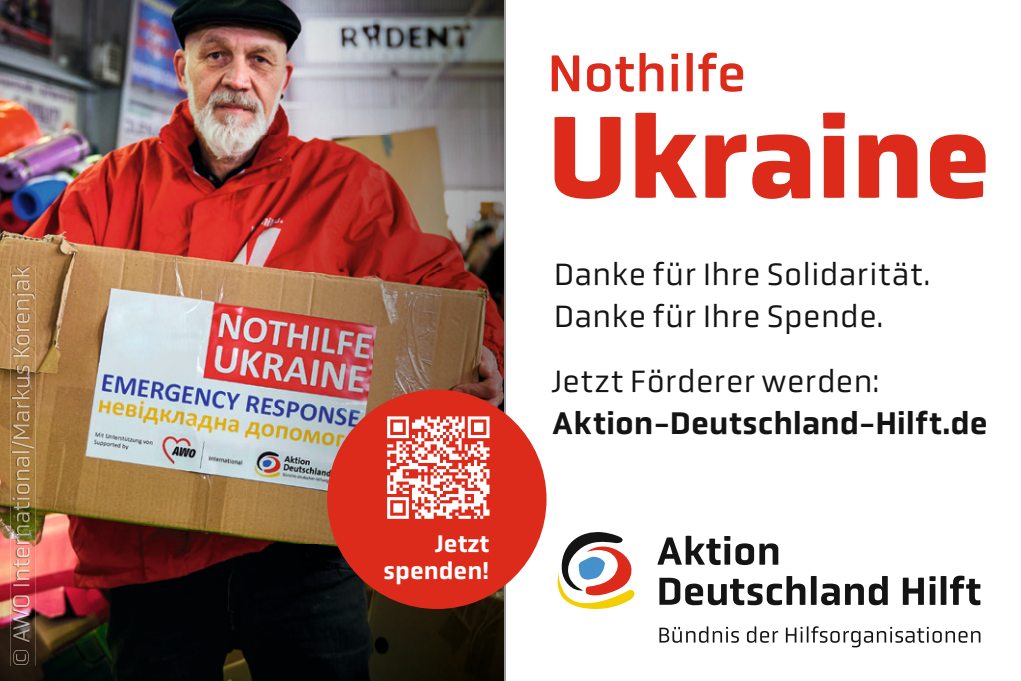
<style>
.page{position:relative;width:1021px;height:681px;background:#fff}
.page>*{position:absolute;margin:0;border:0;box-sizing:border-box;transform-origin:0 0}
.t1{font:700 117.6px "Obvia";color:#dc2a1b}
.t2{font:52.8px "Obvia";color:#dc2a1b}
.t3{font:32px/42px "Obvia";letter-spacing:.01em;color:#131413}
.t4{font:500 32px "Obvia";color:#131413}
.t5{font:500 24.4px/26.8px "Obvia";color:#fff;text-align:right}
</style>
<div class="page">
<img style="left:0;top:0;width:506px;height:680px">
<img style="left:244px;top:0;width:260px;height:680px">
<img style="left:10px;top:266px;width:25px;height:399px">
<img style="left:12px;top:267px;width:23px;height:397px">
<svg style="left:659px;top:626px;width:80px;height:16px"></svg>
<svg style="left:747px;top:626px;width:31px;height:16px"></svg>
<svg style="left:785px;top:626px;width:42px;height:16px"></svg>
<svg style="left:830px;top:630px;width:9px;height:12px"></svg>
<svg style="left:843px;top:626px;width:85px;height:21px"></svg>
<svg style="left:932px;top:630px;width:9px;height:12px"></svg>
<svg style="left:945px;top:630px;width:35px;height:12px"></svg>
<svg style="left:557px;top:532px;width:78px;height:77px"></svg>
<svg style="left:657px;top:535px;width:121px;height:29px"></svg>
<svg style="left:659px;top:575px;width:180px;height:30px"></svg>
<svg style="left:845px;top:576px;width:42px;height:29px"></svg>
<svg style="left:902px;top:577px;width:21px;height:27px"></svg>
<svg style="left:929px;top:575px;width:51px;height:30px"></svg>
<div style="left:327px;top:389px;width:219px;height:219px;background:#dc2a1b;border-radius:50%"></div>
<svg style="left:387px;top:416px;width:102px;height:102px"></svg>
<p class="t5" style="left:383px;top:530px;width:107px">Jetzt spenden!</p>
<h2 class="t2" style="left:547px;top:42px;width:200px">Nothilfe</h2>
<h1 class="t1" style="left:547px;top:86px;width:445px">Ukraine</h1>
<p class="t3" style="left:553px;top:253px;width:377px">Danke für Ihre Solidarität.<br>Danke für Ihre Spende.</p>
<p class="t3" style="left:551px;top:359px;width:328px">Jetzt Förderer werden:</p>
<p class="t4" style="left:552px;top:403px;width:437px">Aktion-Deutschland-Hilft.de</p>
</div>
